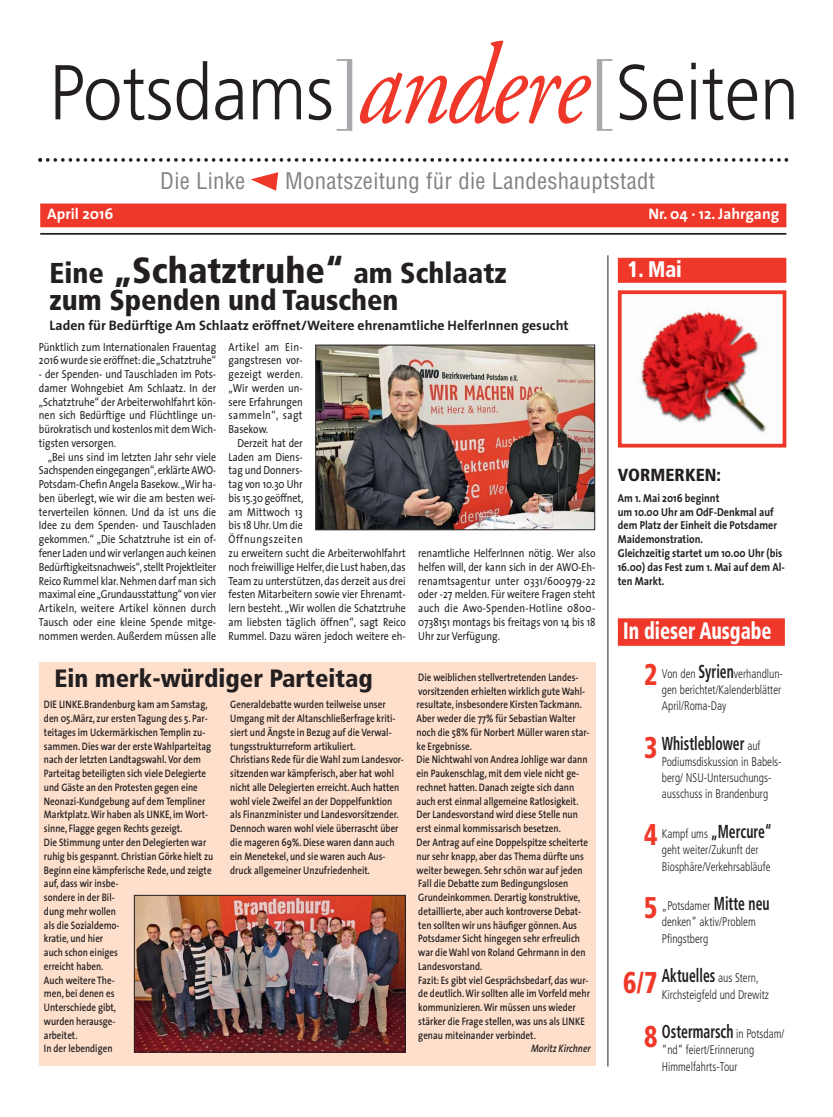
<style>
.page{position:relative;width:833px;height:1117px;background:#fff}
.page>*{position:absolute;margin:0;border:0;box-sizing:border-box;transform-origin:0 0}
.t1{font:300 77.5px "Frutiger";color:#231f20;scale:.91 1}
.t2{font:900 condensed 30px/54.8px "Frutiger";color:#ef3829;text-align:right;scale:.86 1}
.t3{font:900 condensed 28.75px/27.5px "Frutiger";color:#231f20}
.t4{font:900 condensed 25px "Frutiger";color:#231f20}
.t5{font:900 condensed 23.75px "Frutiger";color:#fff;scale:.79 1}
.t6{font:900 condensed 22.5px "Frutiger";color:#fff;scale:.9 1}
.t7{font:condensed 22.25px "Helvetica";letter-spacing:.015em;color:#808285}
.t8{font:700 condensed 18.75px "Frutiger";color:#231f20;scale:.73 1}
.t9{font:900 condensed 17.5px "Frutiger";color:#231f20}
.t10{font:700 15.38px "The Sans";color:#fff}
.t11{font:700 13.75px "The Sans";color:#231f20}
.t12{font:300 condensed 12.5px/16.2px "Frutiger";color:#231f20;scale:.9 1}
.t13{font:11.62px/13.8px "The Sans";color:#231f20;text-align:justify;scale:.85 1}
.t14{font:700 11.5px/13.8px "The Sans";color:#231f20;scale:.88 1}
.t15{font:600 10.88px/13.8px "The Sans";color:#231f20;scale:.83 1}
.t16{font:italic 600 10.88px "The Sans";color:#231f20;scale:.83 1}
.s1{font-family:"Bodoni";font-weight:400;font-size:82.5px;color:#a7a9ac}
.s2{font-family:"Adobe Garamond Pro";font-weight:400;font-style:italic;font-size:113.75px;color:#ef3829}
.s3{font-size:36.25px}
.s4{font-weight:700;font-size:18.75px}
.s5{font-weight:300;font-size:12.5px}
</style>
<div class="page">
<hr style="left:607px;top:255px;width:1px;height:811px;background:#231f20">
<div style="left:40px;top:203px;width:746px;height:24px;background:#ef3829"></div>
<svg style="left:38px;top:158px;width:750px;height:4px"></svg>
<hr style="left:40px;top:233px;width:746px;height:2px;background:#231f20">
<svg style="left:251px;top:172px;width:27px;height:19px"></svg>
<div style="left:618px;top:258px;width:168px;height:25px;background:#ef3829"></div>
<div style="left:39px;top:662px;width:556px;height:403px;background:#fedfcc"></div>
<img style="left:317px;top:346px;width:276px;height:182px">
<div style="left:315px;top:344px;width:280px;height:186px;border:1px solid #231f20"></div>
<img style="left:638px;top:309px;width:128px;height:124px">
<div style="left:618px;top:290px;width:168px;height:157px;border:4px solid #ef3829"></div>
<div style="left:618px;top:618px;width:167px;height:27px;background:#ef3829"></div>
<img style="left:136px;top:896px;width:268px;height:154px">
<div style="left:134px;top:894px;width:272px;height:158px;border:1px solid #231f20"></div>
<h1 class="t1" style="left:49px;top:61px;width:825px">Potsdams<span class="s1">]</span><span class="s2">andere</span><span class="s1">[</span>Seiten</h1>
<h3 class="t7" style="left:160px;top:172px;width:87px">Die Linke</h3>
<h3 class="t7" style="left:285px;top:172px;width:371px">Monatszeitung für die Landeshauptstadt</h3>
<h3 class="t10" style="left:47px;top:208px;width:67px">April 2016</h3>
<h3 class="t10" style="left:648px;top:208px;width:132px">Nr. 04 · 12. Jahrgang</h3>
<h3 class="t3" style="left:50px;top:261px;width:458px">Eine <span class="s3">„Schatztruhe“</span> am Schlaatz zum Spenden und Tauschen</h3>
<p class="t11" style="left:50px;top:320px;width:520px">Laden für Bedürftige Am Schlaatz eröffnet/Weitere ehrenamtliche HelferInnen gesucht</p>
<p class="t13" style="left:39px;top:341px;width:210px">Pünktlich zum Internationalen Frauentag<br>2016 wurde sie eröffnet: die „Schatztruhe“</p>
<p class="t13" style="left:39px;top:368px;width:210px">- der Spenden- und Tauschladen im Pots&shy;damer Wohngebiet Am Schlaatz. In der „Schatztruhe“ der Arbeiterwohlfahrt kön&shy;nen sich Bedürftige und Flüchtlinge un&shy;bürokratisch und kostenlos mit dem Wich&shy;tigsten versorgen.</p>
<p class="t13" style="left:39px;top:451px;width:210px;text-indent:9px">„Bei uns sind im letzten Jahr sehr viele Sachspenden eingegangen“, erklärte AWO-Potsdam-Chefin Angela Basekow. „Wir ha&shy;ben überlegt, wie wir die am besten wei&shy;terverteilen können. Und da ist uns die Idee zu dem Spenden- und Tauschladen gekommen.“ „Die Schatztruhe ist ein of&shy;fener Laden und wir verlangen auch keinen Bedürftigkeitsnachweis“, stellt Projektleiter Reico Rummel klar. Nehmen darf man sich maximal eine „Grundausstattung“ von vier Artikeln, weitere Artikel können durch Tausch oder eine kleine Spende mitge&shy;nommen werden. Außerdem müssen alle</p>
<p class="t13" style="left:229px;top:341px;width:89px">Artikel am Ein&shy;gangstresen vor&shy;gezeigt werden. „Wir werden un&shy;sere Erfahrungen sammeln“, sagt Basekow.</p>
<p class="t13" style="left:229px;top:437px;width:210px;text-align:left;text-indent:9px">Derzeit hat der<br>Laden am Diens-<br>tag und Donners-<br>tag von 10.30 Uhr<br>bis 15.30 geöffnet,<br>am Mittwoch 13<br>bis 18 Uhr. Um die<br>Öffnungszeiten<br>zu erweitern sucht die Arbeiterwohlfahrt noch freiwillige Helfer, die Lust haben, das<br>Team zu unterstützen, das derzeit aus drei festen Mitarbeitern sowie vier Ehrenamt&shy;lern besteht. „Wir wollen die Schatztruhe am liebsten täglich öffnen“, sagt Reico<br>Rummel. Dazu wären jedoch weitere eh-</p>
<h3 class="t4" style="left:55px;top:668px;width:320px">Ein merk-würdiger Parteitag</h3>
<p class="t15" style="left:44px;top:698px;width:205px">DIE LINKE.Brandenburg kam am Samstag, den 05.März, zur ersten Tagung des 5. Par&shy;teitages im Uckermärkischen Templin zu&shy;sammen. Dies war der erste Wahlparteitag nach der letzten Landtagswahl. Vor dem<br>Parteitag beteiligten sich viele Delegierte und Gäste an den Protesten gegen eine<br>Neonazi-Kundgebung auf dem Templiner<br>Marktplatz. Wir haben als LINKE, im Wort&shy;sinne, Flagge gegen Rechts gezeigt.<br>Die Stimmung unter den Delegierten war ruhig bis gespannt. Christian Görke hielt zu<br>Beginn eine kämpferische Rede, und zeigte auf, dass wir insbe-<br>sondere in der Bil-<br>dung mehr wollen<br>als die Sozialdemo-<br>kratie, und hier<br>auch schon einiges<br>erreicht haben.<br>Auch weitere The-<br>men, bei denen es<br>Unterschiede gibt,<br>wurden herausge-<br>arbeitet.<br>In der lebendigen</p>
<p class="t15" style="left:230px;top:698px;width:211px">Generaldebatte wurden teilweise unser Umgang mit der Altanschließerfrage kriti&shy;siert und Ängste in Bezug auf die Verwal&shy;tungsstrukturreform artikuliert.<br>Christians Rede für die Wahl zum Landesvor&shy;sitzenden war kämpferisch, aber hat wohl nicht alle Delegierten erreicht. Auch hatten wohl viele Zweifel an der Doppelfunktion als Finanzminister und Landesvorsitzender.<br>Dennoch waren wohl viele überrascht über die mageren 69%. Diese waren dann auch ein Menetekel, und sie waren auch Aus&shy;druck allgemeiner Unzufriedenheit.</p>
<p class="t13" style="left:418px;top:547px;width:210px">renamtliche HelferInnen nötig. Wer also helfen will, der kann sich in der AWO-Eh&shy;renamtsagentur unter 0331/600979-22 oder -27 melden. Für weitere Fragen steht auch die Awo-Spenden-Hotline 0800- 0738151 montags bis freitags von 14 bis 18<br>Uhr zur Verfügung.</p>
<p class="t15" style="left:416px;top:671px;width:210px">Die weiblichen stellvertretenden Landes&shy;vorsitzenden erhielten wirklich gute Wahl&shy;resultate, insbesondere Kirsten Tackmann.<br>Aber weder die 77% für Sebastian Walter noch die 58% für Norbert Müller waren star&shy;ke Ergebnisse.<br>Die Nichtwahl von Andrea Johlige war dann ein Paukenschlag, mit dem viele nicht ge&shy;rechnet hatten. Danach zeigte sich dann auch erst einmal allgemeine Ratlosigkeit.<br>Der Landesvorstand wird diese Stelle nun erst einmal kommissarisch besetzen.<br>Der Antrag auf eine Doppelspitze scheiterte nur sehr knapp, aber das Thema dürfte uns weiter bewegen. Sehr schön war auf jeden Fall die Debatte zum Bedingungslosen Grundeinkommen. Derartig konstruktive, detaillierte, aber auch kontroverse Debat&shy;ten sollten wir uns häufiger gönnen. Aus Potsdamer Sicht hingegen sehr erfreulich war die Wahl von Roland Gehrmann in den Landesvorstand.<br>Fazit: Es gibt viel Gesprächsbedarf, das wur&shy;de deutlich. Wir sollten alle im Vorfeld mehr kommunizieren. Wir müssen uns wieder stärker die Frage stellen, was uns als LINKE genau miteinander verbindet.</p>
<p class="t16" style="left:531px;top:1044px;width:73px">Moritz Kirchner</p>
<h3 class="t6" style="left:628px;top:260px;width:62px">1. Mai</h3>
<h3 class="t9" style="left:618px;top:468px;width:105px">VORMERKEN:</h3>
<p class="t14" style="left:618px;top:492px;width:191px">Am 1. Mai 2016 beginnt<br>um 10.00 Uhr am OdF-Denkmal auf dem Platz der Einheit die Potsdamer<br>Maidemonstration.<br>Gleichzeitig startet um 10.00 Uhr (bis<br>16.00) das Fest zum 1. Mai auf dem Al&shy;ten Markt.</p>
<h3 class="t5" style="left:623px;top:621px;width:189px">In dieser Ausgabe</h3>
<h2 class="t2" style="left:644px;top:649px;width:17px">2</h2>
<p class="t12" style="left:662px;top:666px;width:136px">Von den <span class="s4">Syrien</span>verhandlun&shy;gen berichtet/Kalenderblätter<br>April/Roma-Day</p>
<h3 class="t8" style="left:662px;top:735px;width:136px">Whistleblower <span class="s5">auf</span></h3>
<p class="t12" style="left:662px;top:754px;width:134px">Podiumsdiskussion in Babels&shy;berg/ NSU-Untersuchungs&shy;ausschuss in Brandenburg</p>
<h3 class="t8" style="left:662px;top:823px;width:152px"><span class="s5">Kampf ums</span> „Mercure“</h3>
<p class="t12" style="left:662px;top:842px;width:122px">geht weiter/Zukunft der<br>Biosphäre/Verkehrsabläufe</p>
<p class="t12" style="left:662px;top:898px;width:121px">„Potsdamer <span class="s4">Mitte neu </span>denken“ aktiv/Problem<br>Pfingstberg</p>
<h3 class="t8" style="left:662px;top:968px;width:134px">Aktuelles <span class="s5">aus Stern,</span></h3>
<p class="t12" style="left:662px;top:986px;width:120px">Kirchsteigfeld und Drewitz</p>
<h3 class="t8" style="left:662px;top:1023px;width:169px">Ostermarsch <span class="s5">in Potsdam/</span></h3>
<p class="t12" style="left:662px;top:1042px;width:104px">“nd“ feiert/Erinnerung<br>Himmelfahrts-Tour</p>
<h2 class="t2" style="left:644px;top:722px;width:17px">3</h2>
<h2 class="t2" style="left:644px;top:809px;width:17px">4</h2>
<h2 class="t2" style="left:644px;top:882px;width:17px">5</h2>
<h2 class="t2" style="left:623px;top:957px;width:42px">6/7<br>8</h2>
</div>
